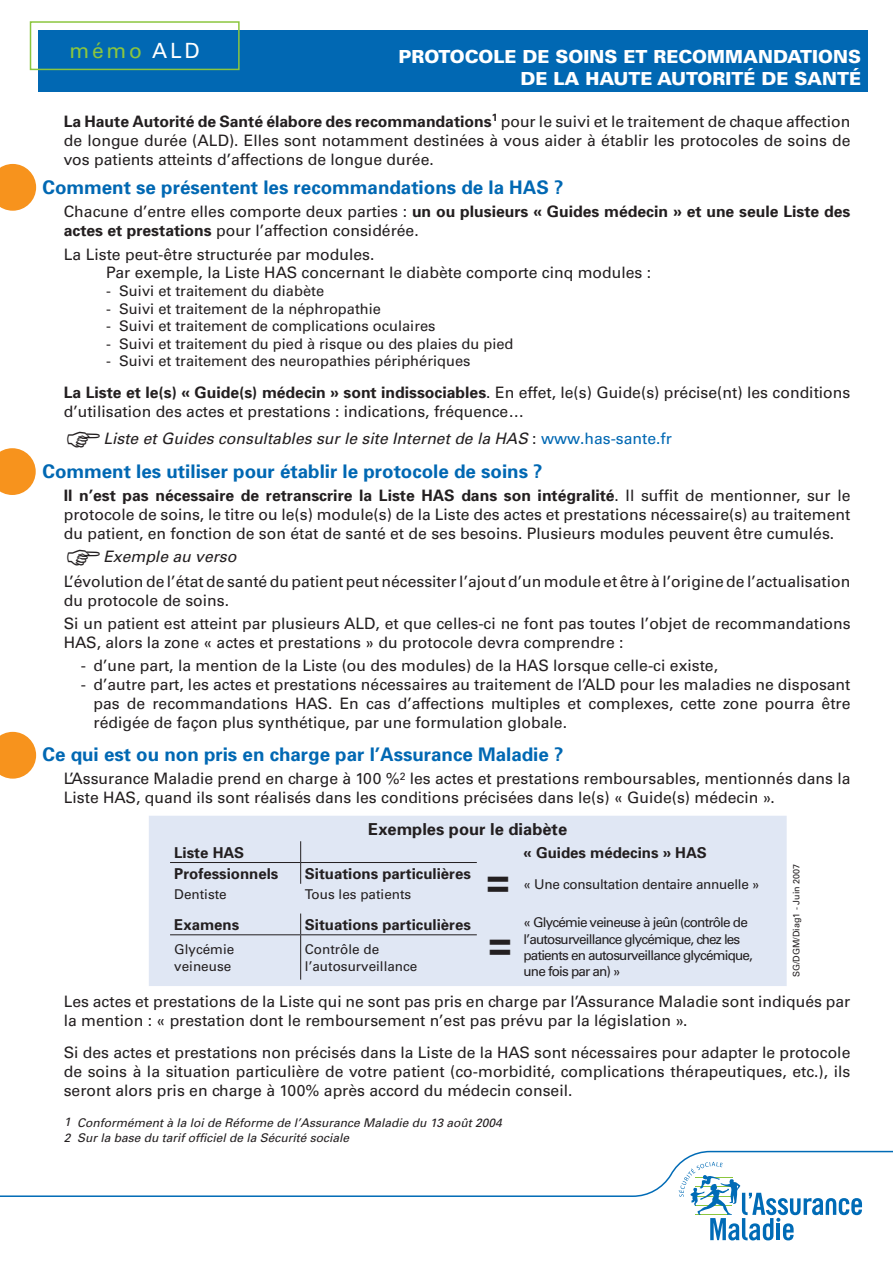
<style>
.page{position:relative;width:893px;height:1263px;background:#fff}
.page>*{position:absolute;margin:0;border:0;box-sizing:border-box;transform-origin:0 0}
.t1{font:700 42px "Univers";color:#231f20}
.t2{font:21px "Univers";letter-spacing:.13em;color:#8bc63e}
.titre{font:700 18.75px "Univers";color:#0168b3}
.t3{font:900 18px "Univers";color:#fff}
.gras_tableau{font:700 16.5px "Univers";color:#231f20}
.texte{font:15.75px/18.9px "Univers";color:#231f20}
.texte-2{font:italic 15.75px "Univers";color:#231f20}
.gras_tableau-2{font:700 15px "Univers";color:#231f20}
.t4{font:14.7px "Univers";color:#231f20}
.maigre__tab{font:13.5px/16.2px "Univers";letter-spacing:-.06em;color:#231f20}
.maigre__tab-2{font:13.5px/16.2px "Univers";color:#231f20}
.maigre__tab-3{font:13.5px "Univers";letter-spacing:-.02em;color:#231f20}
.texte-3{font:italic 12px "Univers";color:#231f20}
.t5{font:9px "Univers";color:#231f20}
.s1{color:#fff}
.s2{font-weight:700}
.s3{font-style:normal}
.s4{font-style:normal;color:#0168b3}
</style>
<div class="page">
<div style="left:38px;top:30px;width:829px;height:61px;background:#0168b3"></div>
<div style="left:30px;top:21px;width:210px;height:49px;border:2px solid #8bc63e"></div>
<div style="left:149px;top:816px;width:638px;height:170px;background:#e0e7f4"></div>
<hr style="left:170px;top:862px;width:131px;height:1px;background:#231f20">
<hr style="left:301px;top:862px;width:176px;height:1px;background:#231f20">
<svg style="left:300px;top:841px;width:1px;height:43px"></svg>
<svg style="left:300px;top:913px;width:1px;height:21px"></svg>
<hr style="left:170px;top:934px;width:131px;height:1px;background:#231f20">
<hr style="left:301px;top:934px;width:176px;height:1px;background:#231f20">
<hr style="left:300px;top:935px;width:1px;height:45px;background:#231f20">
<svg style="left:0;top:1151px;width:893px;height:89px"></svg>
<svg style="left:0;top:732px;width:36px;height:47px;background:#f8a441"></svg>
<svg style="left:0;top:448px;width:36px;height:47px;background:#f8a543"></svg>
<svg style="left:0;top:164px;width:36px;height:47px;background:#f8a441"></svg>
<p class="t2" style="left:70px;top:38px;width:132px">mémo <span class="s1">ALD</span></p>
<p class="t3" style="left:398px;top:46px;width:14px">PROTOCOLE</p>
<p class="t3" style="left:523px;top:46px;width:59px">DE SOIN</p>
<p class="t3" style="left:604px;top:46px;width:64px">S ET RECOMMANDATION</p>
<p class="t3" style="left:848px;top:46px;width:14px">S</p>
<p class="t3" style="left:520px;top:67px;width:93px">DE LA HAUTE</p>
<p class="t3" style="left:657px;top:67px;width:14px">AUTORITÉ</p>
<p class="t3" style="left:761px;top:67px;width:60px">DE SANTÉ</p>
<p class="texte" style="left:64px;top:112px;width:788px;text-align:justify"><span class="s2">La Haute Autorité de Santé élabore des recommandations</span><sup>1</sup> pour le suivi et le traitement de chaque affection de longue durée (ALD). Elles sont notamment destinées à vous aider à établir les protocoles de soins de vos patients atteints d’affections de longue durée.</p>
<p class="titre" style="left:43px;top:176px;width:522px">Comment se présentent les recommandations de la HAS ?</p>
<p class="texte" style="left:64px;top:203px;width:788px">Chacune d’entre elles comporte deux parties : <span class="s2">un ou plusieurs « Guides médecin » et une seule Liste des actes et prestations</span> pour l’affection considérée.</p>
<p class="texte" style="left:64px;top:245px;width:312px">La Liste peut-être structurée par modules.</p>
<p class="texte" style="left:106px;top:263px;width:546px">Par exemple, la Liste HAS concernant le diabète comporte cinq modules :</p>
<p class="t4" style="left:106px;top:282px;width:219px">- Suivi et traitement du diabète</p>
<p class="t4" style="left:106px;top:300px;width:276px">- Suivi et traitement de la néphropathie</p>
<p class="t4" style="left:106px;top:317px;width:331px">- Suivi et traitement de complications oculaires</p>
<p class="t4" style="left:106px;top:335px;width:409px">- Suivi et traitement du pied à risque ou des plaies du pied</p>
<p class="t4" style="left:106px;top:352px;width:366px">- Suivi et traitement des neuropathies périphériques</p>
<p class="texte" style="left:64px;top:383px;width:788px"><span class="s2">La Liste et le(s) « Guide(s) médecin » sont indissociables</span>. En effet, le(s) Guide(s) précise(nt) les conditions d’utilisation des actes et prestations : indications, fréquence…</p>
<p class="texte-2" style="left:103px;top:429px;width:570px">Liste et Guides consultables sur le site Internet de la HAS <span class="s3">:</span> <span class="s4">www.has-sante.fr</span></p>
<p class="titre" style="left:43px;top:460px;width:502px">Comment les utiliser pour établir le protocole de soins ?</p>
<p class="texte" style="left:64px;top:486px;width:788px;text-align:justify"><span class="s2">Il n’est pas nécessaire de retranscrire la Liste HAS dans son intégralité</span>. Il suffit de mentionner, sur le protocole de soins, le titre ou le(s) module(s) de la Liste des actes et prestations nécessaire(s) au traitement du patient, en fonction de son état de santé et de ses besoins. Plusieurs modules peuvent être cumulés.</p>
<p class="texte-2" style="left:103px;top:547px;width:135px">Exemple au verso</p>
<p class="texte" style="left:64px;top:572px;width:788px">L’évolution de l’état de santé du patient peut nécessiter l’ajout d’un module et être à l’origine de l’actualisation du protocole de soins.</p>
<p class="texte" style="left:64px;top:614px;width:788px">Si un patient est atteint par plusieurs ALD, et que celles-ci ne font pas toutes l’objet de recommandations<br>HAS, alors la zone « actes et prestations » du protocole devra comprendre :</p>
<p class="texte" style="left:81px;top:656px;width:639px">- d’une part, la mention de la Liste (ou des modules) de la HAS lorsque celle-ci existe,</p>
<p class="texte" style="left:94px;top:675px;width:758px;text-align:justify;text-indent:-13px">- d’autre part, les actes et prestations nécessaires au traitement de l’ALD pour les maladies ne disposant pas de recommandations HAS. En cas d’affections multiples et complexes, cette zone pourra être rédigée de façon plus synthétique, par une formulation globale.</p>
<p class="titre" style="left:43px;top:743px;width:522px">Ce qui est ou non pris en charge par l’Assurance Maladie ?</p>
<p class="texte" style="left:64px;top:769px;width:788px">L’Assurance Maladie prend en charge à 100 %<sup>2</sup> les actes et prestations remboursables, mentionnés dans la<br>Liste HAS, quand ils sont réalisés dans les conditions précisées dans le(s) « Guide(s) médecin ».</p>
<p class="gras_tableau" style="left:368px;top:819px;width:200px">Exemples pour le diabète</p>
<p class="gras_tableau-2" style="left:174px;top:843px;width:72px">Liste HAS</p>
<p class="gras_tableau-2" style="left:523px;top:843px;width:185px">« Guides médecins » HAS</p>
<p class="gras_tableau-2" style="left:174px;top:865px;width:106px">Professionnels</p>
<p class="gras_tableau-2" style="left:305px;top:865px;width:167px">Situations particulières</p>
<p class="t5" style="left:791px;top:977px;width:115px;rotate:-90deg">SG/DGM/Diag1 - Juin 2007</p>
<p class="t1" style="left:486px;top:854px;width:26px">=</p>
<p class="maigre__tab-3" style="left:523px;top:876px;width:238px">« Une consultation dentaire annuelle »</p>
<p class="maigre__tab-2" style="left:174px;top:887px;width:54px">Dentiste</p>
<p class="maigre__tab-2" style="left:305px;top:887px;width:108px">Tous les patients</p>
<p class="gras_tableau-2" style="left:174px;top:915px;width:67px">Examens</p>
<p class="gras_tableau-2" style="left:305px;top:915px;width:167px">Situations particulières</p>
<p class="maigre__tab" style="left:523px;top:914px;width:231px">« Glycémie veineuse à jeûn (contrôle de l’autosurveillance glycémique, chez les patients en autosurveillance glycémique, une fois par an) »</p>
<p class="t1" style="left:488px;top:917px;width:26px">=</p>
<p class="maigre__tab-2" style="left:305px;top:941px;width:114px">Contrôle de l’autosurveillance</p>
<p class="texte" style="left:64px;top:992px;width:788px">Les actes et prestations de la Liste qui ne sont pas pris en charge par l’Assurance Maladie sont indiqués par la mention : « prestation dont le remboursement n’est pas prévu par la législation ».</p>
<p class="texte" style="left:64px;top:1043px;width:788px;text-align:justify">Si des actes et prestations non précisés dans la Liste de la HAS sont nécessaires pour adapter le protocole de soins à la situation particulière de votre patient (co-morbidité, complications thérapeutiques, etc.), ils seront alors pris en charge à 100% après accord du médecin conseil.</p>
<p class="texte-3" style="left:64px;top:1116px;width:440px">1 Conformément à la loi de Réforme de l’Assurance Maladie du 13 août 2004</p>
<p class="texte-3" style="left:64px;top:1130px;width:287px">2 Sur la base du tarif officiel de la Sécurité sociale</p>
<p class="maigre__tab-2" style="left:174px;top:941px;width:62px">Glycémie</p>
<p class="maigre__tab-2" style="left:174px;top:958px;width:59px">veineuse</p>
</div>
